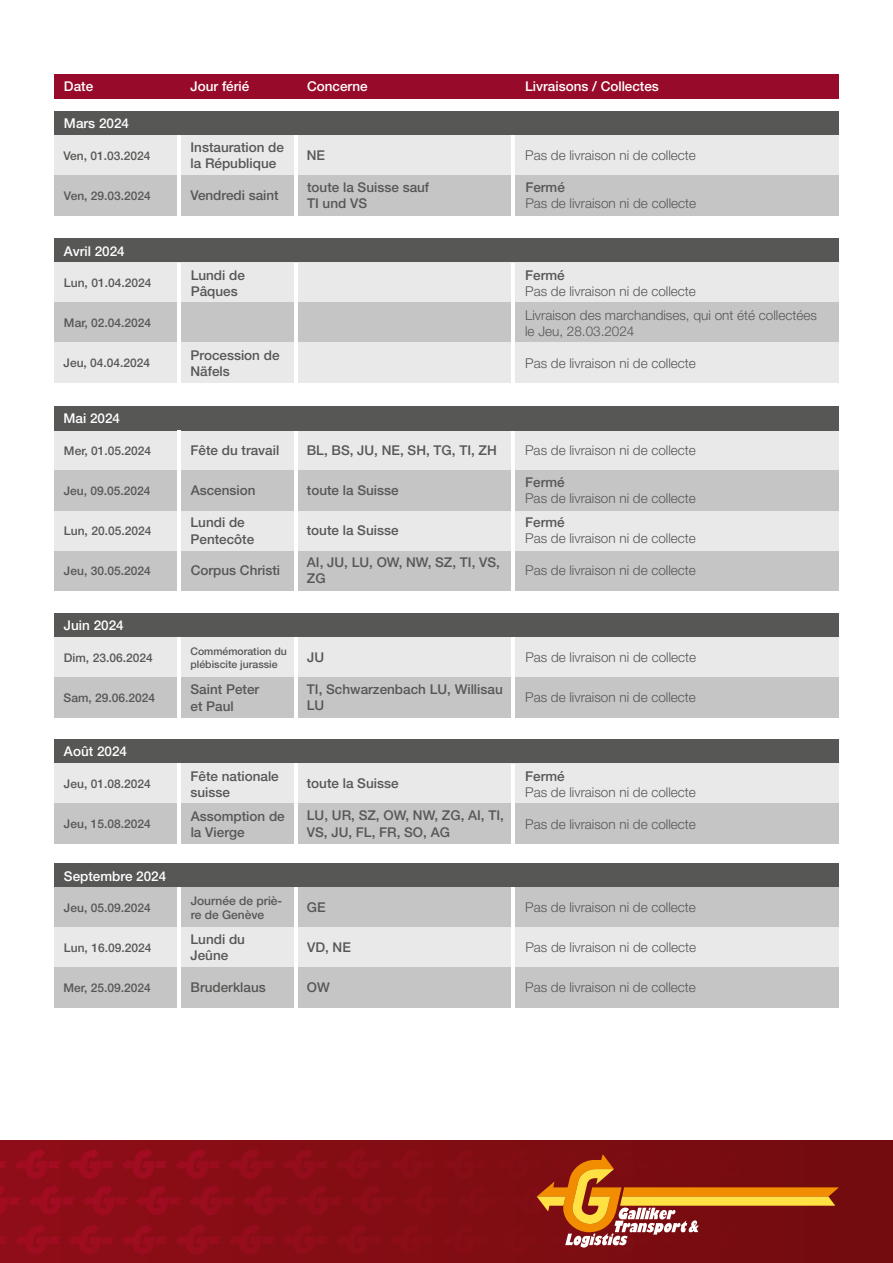
<style>
.page{position:relative;width:893px;height:1263px;background:#fff}
.page>*{position:absolute;margin:0;border:0;box-sizing:border-box;transform-origin:0 0}
.t1{font:300 13.5px/23.7px "Helvetica Neue LT Pro";color:#575756}
.t2{font:500 13.5px/16.2px "Helvetica Neue LT Pro";color:#575756}
.t3{font:500 13.5px "Helvetica Neue LT Pro";color:#fff}
.t4{font:500 12px/14.4px "Helvetica Neue LT Pro";color:#575756}
.t5{font:500 12px "Helvetica Neue LT Pro";color:#585856}
.t6{font:500 10.5px/12.6px "Helvetica Neue LT Pro";color:#575756}
</style>
<div class="page">
<div style="left:54px;top:550px;width:785px;height:40px;background:#c5c5c5"></div>
<div style="left:54px;top:510px;width:785px;height:40px;background:#e8e9e8"></div>
<div style="left:54px;top:613px;width:785px;height:24px;background:#575756"></div>
<img style="left:0;top:1140px;width:893px;height:123px">
<svg style="left:537px;top:1154px;width:302px;height:93px;background:#9e4120"></svg>
<div style="left:54px;top:430px;width:785px;height:40px;background:#e8e9e8"></div>
<div style="left:54px;top:470px;width:785px;height:40px;background:#c5c5c5"></div>
<hr style="left:295px;top:428px;width:3px;height:162px;background:#fff">
<hr style="left:511px;top:426px;width:3px;height:165px;background:#fff">
<div style="left:54px;top:406px;width:785px;height:24px;background:#575756"></div>
<div style="left:54px;top:637px;width:785px;height:40px;background:#e8e9e8"></div>
<div style="left:54px;top:677px;width:785px;height:40px;background:#c5c5c5"></div>
<hr style="left:178px;top:638px;width:3px;height:85px;background:#fff">
<hr style="left:295px;top:637px;width:3px;height:88px;background:#fff">
<hr style="left:511px;top:637px;width:3px;height:88px;background:#fff">
<div style="left:54px;top:739px;width:785px;height:24px;background:#575756"></div>
<div style="left:54px;top:764px;width:785px;height:40px;background:#e8e9e8"></div>
<div style="left:54px;top:804px;width:785px;height:40px;background:#c5c5c5"></div>
<hr style="left:178px;top:764px;width:3px;height:90px;background:#fff">
<hr style="left:295px;top:763px;width:3px;height:89px;background:#fff">
<hr style="left:511px;top:763px;width:3px;height:88px;background:#fff">
<div style="left:54px;top:864px;width:785px;height:24px;background:#575756"></div>
<div style="left:54px;top:887px;width:785px;height:40px;background:#c5c5c5"></div>
<div style="left:54px;top:927px;width:785px;height:40px;background:#e8e9e8"></div>
<div style="left:54px;top:967px;width:785px;height:40px;background:#c5c5c5"></div>
<hr style="left:178px;top:887px;width:3px;height:126px;background:#fff">
<hr style="left:295px;top:887px;width:3px;height:127px;background:#fff">
<hr style="left:511px;top:887px;width:3px;height:128px;background:#fff">
<hr style="left:177px;top:430px;width:4px;height:160px;background:#fff">
<div style="left:54px;top:239px;width:785px;height:24px;background:#575756"></div>
<div style="left:54px;top:263px;width:785px;height:40px;background:#e8e9e8"></div>
<div style="left:54px;top:303px;width:785px;height:40px;background:#c5c5c5"></div>
<div style="left:54px;top:343px;width:785px;height:40px;background:#e8e9e8"></div>
<hr style="left:178px;top:263px;width:3px;height:130px;background:#fff">
<hr style="left:295px;top:263px;width:3px;height:125px;background:#fff">
<hr style="left:511px;top:263px;width:3px;height:135px;background:#fff">
<div style="left:54px;top:74px;width:785px;height:24px;background:#980a29"></div>
<div style="left:54px;top:111px;width:785px;height:24px;background:#575756"></div>
<div style="left:54px;top:135px;width:785px;height:40px;background:#e8e9e8"></div>
<div style="left:54px;top:175px;width:785px;height:40px;background:#c5c5c5"></div>
<hr style="left:178px;top:135px;width:3px;height:99px;background:#fff">
<hr style="left:295px;top:135px;width:3px;height:99px;background:#fff">
<hr style="left:511px;top:135px;width:3px;height:92px;background:#fff">
<p class="t3" style="left:64px;top:79px;width:31px">Date</p>
<p class="t3" style="left:190px;top:79px;width:60px">Jour férié</p>
<p class="t3" style="left:307px;top:79px;width:62px">Concerne</p>
<p class="t3" style="left:525px;top:79px;width:135px">Livraisons / Collectes</p>
<p class="t3" style="left:64px;top:115px;width:67px">Mars 2024</p>
<p class="t5" style="left:64px;top:148px;width:88px">Ven, 01.03.2024</p>
<p class="t2" style="left:190px;top:139px;width:95px">Instauration de la République</p>
<p class="t2" style="left:307px;top:147px;width:20px">NE</p>
<p class="t1" style="left:525px;top:143px;width:172px">Pas de livraison ni de collecte</p>
<p class="t4" style="left:64px;top:188px;width:88px">Ven, 29.03.2024</p>
<p class="t2" style="left:307px;top:179px;width:124px">toute la Suisse sauf<br>TI und VS</p>
<p class="t2" style="left:525px;top:179px;width:41px">Fermé</p>
<p class="t2" style="left:190px;top:187px;width:90px">Vendredi saint</p>
<p class="t1" style="left:525px;top:191px;width:172px">Pas de livraison ni de collecte</p>
<p class="t3" style="left:64px;top:243px;width:62px">Avril 2024</p>
<p class="t4" style="left:64px;top:276px;width:89px">Lun, 01.04.2024</p>
<p class="t4" style="left:64px;top:316px;width:89px">Mar, 02.04.2024</p>
<p class="t2" style="left:191px;top:267px;width:56px">Lundi de<br>Pâques</p>
<p class="t2" style="left:525px;top:267px;width:41px">Fermé</p>
<p class="t1" style="left:525px;top:279px;width:293px">Pas de livraison ni de collecte<br>Livraison des marchandises, qui ont été collectées</p>
<p class="t1" style="left:525px;top:319px;width:111px">le Jeu, 28.03.2024</p>
<p class="t4" style="left:64px;top:356px;width:88px">Jeu, 04.04.2024</p>
<p class="t2" style="left:190px;top:347px;width:91px">Procession de<br>Näfels</p>
<p class="t1" style="left:525px;top:351px;width:172px">Pas de livraison ni de collecte</p>
<p class="t3" style="left:64px;top:410px;width:58px">Mai 2024</p>
<p class="t4" style="left:64px;top:443px;width:89px">Mer, 01.05.2024</p>
<p class="t2" style="left:190px;top:442px;width:90px">Fête du travail</p>
<p class="t2" style="left:307px;top:442px;width:192px">BL, BS, JU, NE, SH, TG, TI, ZH</p>
<p class="t4" style="left:64px;top:483px;width:88px">Jeu, 09.05.2024</p>
<p class="t2" style="left:191px;top:482px;width:66px">Ascension</p>
<p class="t2" style="left:307px;top:482px;width:93px">toute la Suisse</p>
<p class="t1" style="left:525px;top:438px;width:172px">Pas de livraison ni de collecte</p>
<p class="t2" style="left:525px;top:474px;width:41px">Fermé</p>
<p class="t1" style="left:525px;top:486px;width:172px">Pas de livraison ni de collecte</p>
<p class="t2" style="left:525px;top:514px;width:41px">Fermé</p>
<p class="t1" style="left:525px;top:526px;width:172px">Pas de livraison ni de collecte</p>
<p class="t4" style="left:64px;top:523px;width:89px">Lun, 20.05.2024</p>
<p class="t2" style="left:190px;top:514px;width:65px">Lundi de<br>Pentecôte</p>
<p class="t2" style="left:307px;top:522px;width:93px">toute la Suisse</p>
<p class="t2" style="left:191px;top:562px;width:91px">Corpus Christi</p>
<p class="t2" style="left:307px;top:554px;width:195px">AI, JU, LU, OW, NW, SZ, TI, VS,<br>ZG</p>
<p class="t4" style="left:64px;top:563px;width:88px">Jeu, 30.05.2024</p>
<p class="t1" style="left:525px;top:558px;width:172px">Pas de livraison ni de collecte</p>
<p class="t3" style="left:64px;top:617px;width:61px">Juin 2024</p>
<p class="t6" style="left:190px;top:645px;width:98px">Commémoration du plébiscite jurassie</p>
<p class="t4" style="left:64px;top:650px;width:90px">Dim, 23.06.2024</p>
<p class="t2" style="left:307px;top:649px;width:18px">JU</p>
<p class="t1" style="left:525px;top:645px;width:172px">Pas de livraison ni de collecte</p>
<p class="t4" style="left:64px;top:690px;width:93px">Sam, 29.06.2024</p>
<p class="t2" style="left:190px;top:681px;width:70px">Saint Peter et Paul</p>
<p class="t2" style="left:307px;top:681px;width:197px">TI, Schwarzenbach LU, Willisau<br>LU</p>
<p class="t1" style="left:525px;top:685px;width:172px">Pas de livraison ni de collecte</p>
<p class="t3" style="left:64px;top:744px;width:65px">Août 2024</p>
<p class="t4" style="left:64px;top:776px;width:88px">Jeu, 01.08.2024</p>
<p class="t2" style="left:190px;top:767px;width:90px">Fête nationale suisse</p>
<p class="t2" style="left:307px;top:775px;width:93px">toute la Suisse</p>
<p class="t2" style="left:191px;top:807px;width:96px">Assomption de la Vierge</p>
<p class="t2" style="left:307px;top:807px;width:199px">LU, UR, SZ, OW, NW, ZG, AI, TI,<br>VS, JU, FL, FR, SO, AG</p>
<p class="t2" style="left:525px;top:768px;width:41px">Fermé</p>
<p class="t1" style="left:525px;top:780px;width:172px">Pas de livraison ni de collecte</p>
<p class="t4" style="left:64px;top:816px;width:88px">Jeu, 15.08.2024</p>
<p class="t1" style="left:525px;top:812px;width:172px">Pas de livraison ni de collecte</p>
<p class="t3" style="left:64px;top:868px;width:104px">Septembre 2024</p>
<p class="t4" style="left:191px;top:893px;width:93px">Journée de priè&shy;re de Genève</p>
<p class="t2" style="left:307px;top:899px;width:20px">GE</p>
<p class="t4" style="left:64px;top:900px;width:88px">Jeu, 05.09.2024</p>
<p class="t1" style="left:525px;top:895px;width:172px">Pas de livraison ni de collecte</p>
<p class="t2" style="left:190px;top:931px;width:56px">Lundi du<br>Jeûne</p>
<p class="t4" style="left:64px;top:940px;width:89px">Lun, 16.09.2024</p>
<p class="t2" style="left:307px;top:939px;width:45px">VD, NE</p>
<p class="t1" style="left:525px;top:935px;width:172px">Pas de livraison ni de collecte</p>
<p class="t4" style="left:64px;top:980px;width:89px">Mer, 25.09.2024</p>
<p class="t2" style="left:190px;top:979px;width:77px">Bruderklaus</p>
<p class="t2" style="left:307px;top:979px;width:25px">OW</p>
<p class="t1" style="left:525px;top:975px;width:172px">Pas de livraison ni de collecte</p>
</div>
